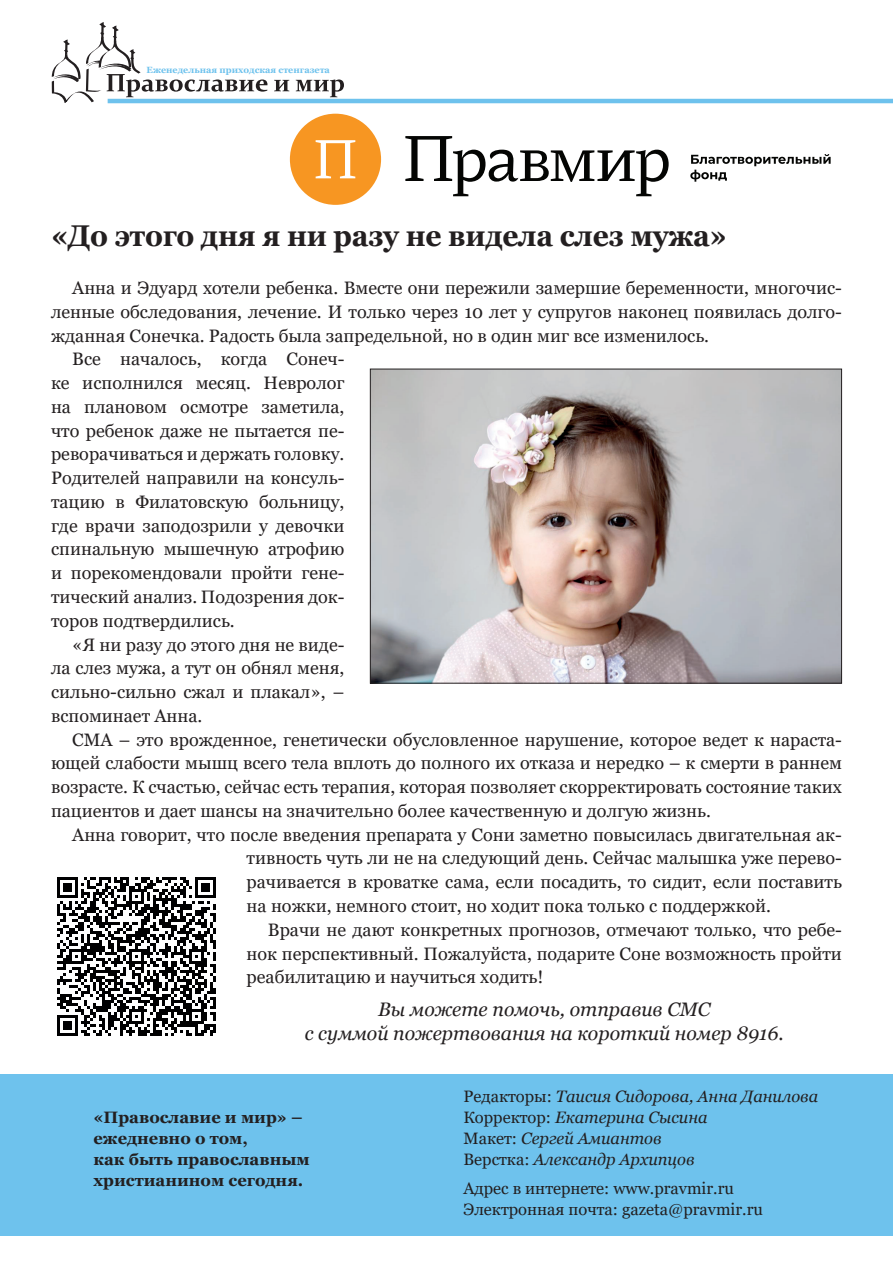
<style>
.page{position:relative;width:893px;height:1263px;background:#fff}
.page>*{position:absolute;margin:0;border:0;box-sizing:border-box;transform-origin:0 0}
.Zagolovok{font:700 30px "Georgia";letter-spacing:-.01em;color:#231f20;scale:.94 1}
.Преамбула{font:italic 19.5px/24px "Georgia";color:#231f20;text-align:center}
.Text{font:18px/23.7px "Georgia";color:#231f20;text-align:justify}
.t1{font:italic 16.5px/21px "Georgia";color:#231f20}
.t2{font:700 16.5px/21px "Georgia";color:#231f20}
.t3{font:16.5px/21px "Georgia";color:#231f20}
.t4{font:700 9px "Georgia";color:#6ec2ed}
.s1{font-style:normal}
</style>
<div class="page">
<div style="left:0;top:1074px;width:893px;height:162px;background:#6ec2ed"></div>
<svg style="left:52px;top:22px;width:215px;height:81px"></svg>
<svg style="left:274px;top:80px;width:15px;height:11px"></svg>
<svg style="left:296px;top:79px;width:48px;height:18px"></svg>
<hr style="left:108px;top:99px;width:785px;height:4px;background:#6ec2ed">
<svg style="left:405px;top:136px;width:264px;height:60px"></svg>
<svg style="left:690px;top:154px;width:141px;height:28px"></svg>
<div style="left:290px;top:114px;width:91px;height:91px;background:#f79622;border-radius:50%"></div>
<svg style="left:316px;top:140px;width:39px;height:38px"></svg>
<img style="left:57px;top:877px;width:159px;height:159px">
<img style="left:372px;top:371px;width:468px;height:310px">
<div style="left:370px;top:369px;width:472px;height:314px;border:1px solid #231f20"></div>
<p class="t4" style="left:147px;top:64px;width:185px">Еженедельная приходская стенгазета</p>
<p class="Zagolovok" style="left:51px;top:216px;width:721px">«До этого дня я ни разу не видела слез мужа»</p>
<p class="Text" style="left:51px;top:276px;width:792px;text-indent:21px">Анна и Эдуард хотели ребенка. Вместе они пережили замершие беременности, многочис&shy;ленные обследования, лечение. И только через 10 лет у супругов наконец появилась долго&shy;жданная Сонечка. Радость была запредельной, но в один миг все изменилось.</p>
<p class="Text" style="left:51px;top:348px;width:295px;text-indent:21px">Все началось, когда Сонеч&shy;ке исполнился месяц. Невролог на плановом осмотре заметила, что ребенок даже не пытается пе&shy;реворачиваться и держать головку.<br>Родителей направили на консуль&shy;тацию в Филатовскую больницу, где врачи заподозрили у девочки спинальную мышечную атрофию и порекомендовали пройти гене&shy;тический анализ. Подозрения док&shy;торов подтвердились.</p>
<p class="Text" style="left:51px;top:633px;width:295px;text-indent:21px">«Я ни разу до этого дня не виде&shy;ла слез мужа, а тут он обнял меня, сильно-сильно сжал и плакал», – вспоминает Анна.</p>
<p class="Text" style="left:51px;top:728px;width:792px;text-indent:21px">СМА – это врожденное, генетически обусловленное нарушение, которое ведет к нараста&shy;ющей слабости мышц всего тела вплоть до полного их отказа и нередко – к смерти в раннем возрасте. К счастью, сейчас есть терапия, которая позволяет скорректировать состояние таких пациентов и дает шансы на значительно более качественную и долгую жизнь.</p>
<p class="Text" style="left:247px;top:823px;width:597px;text-indent:-174px">Анна говорит, что после введения препарата у Сони заметно повысилась двигательная ак&shy;тивность чуть ли не на следующий день. Сейчас малышка уже перево&shy;рачивается в кроватке сама, если посадить, то сидит, если поставить на ножки, немного стоит, но ходит пока только с поддержкой.</p>
<p class="Text" style="left:247px;top:918px;width:597px;text-indent:21px">Врачи не дают конкретных прогнозов, отмечают только, что ребе&shy;нок перспективный. Пожалуйста, подарите Соне возможность пройти реабилитацию и научиться ходить!</p>
<p class="Преамбула" style="left:305px;top:997px;width:481px">Вы можете помочь, отправив СМС<br>с суммой пожертвования на короткий номер 8916.</p>
<p class="t2" style="left:94px;top:1106px;width:218px">«Православие и мир» – ежедневно о том,<br>как быть православным христианином сегодня.</p>
<p class="t1" style="left:463px;top:1086px;width:356px"><span class="s1">Редакторы:</span> Таисия Сидорова, Анна Данилова<br><span class="s1">Корректор:</span> Екатерина Сысина<br><span class="s1">Макет:</span> Сергей Амиантов<br><span class="s1">Верстка:</span> Александр Архипцов</p>
<p class="t3" style="left:463px;top:1178px;width:301px">Адрес в интернете: www.pravmir.ru<br>Электронная почта: gazeta@pravmir.ru</p>
</div>
